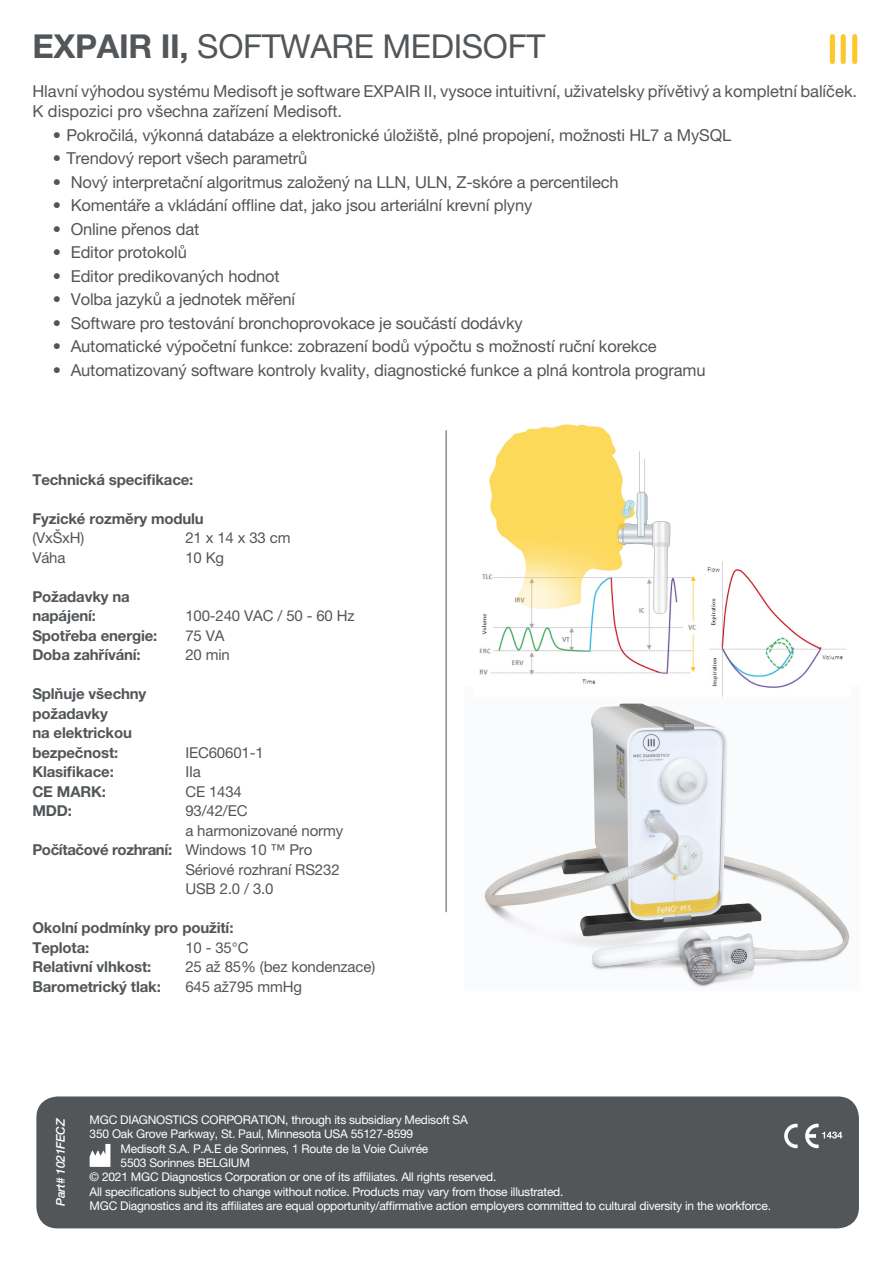
<style>
.page{position:relative;width:893px;height:1263px;background:#fff}
.page>*{position:absolute;margin:0;border:0;box-sizing:border-box;transform-origin:0 0}
.t1{font:33px "Helvetica Neue LT Pro";letter-spacing:-.01em;color:#525659}
.t2{font:16.5px/19.8px "Helvetica Neue LT Pro";letter-spacing:-.01em;color:#525659}
.t3{font:700 15px/19.5px "Helvetica Neue LT Pro";letter-spacing:-.01em;color:#525659}
.t4{font:15px/19.5px "Helvetica Neue LT Pro";letter-spacing:-.01em;color:#525659}
.t5{font:12px "Helvetica Neue LT Pro";letter-spacing:-.02em;color:#fff}
.t6{font:italic 500 12px "Helvetica Neue LT Pro";letter-spacing:-.02em;color:#fff}
.s1{font-weight:700}
</style>
<div class="page">
<div style="left:36px;top:1096px;width:823px;height:132px;background:#525659;border-radius:21px"></div>
<hr style="left:446px;top:430px;width:1px;height:482px;background:#525659">
<div style="left:830px;top:37px;width:5px;height:25px;background:#fec82d"></div>
<div style="left:841px;top:37px;width:5px;height:25px;background:#fec82d"></div>
<div style="left:852px;top:37px;width:5px;height:25px;background:#fec82d"></div>
<svg style="left:90px;top:1144px;width:20px;height:23px"></svg>
<svg style="left:784px;top:1124px;width:14px;height:24px"></svg>
<svg style="left:805px;top:1124px;width:37px;height:24px"></svg>
<img style="left:484px;top:696px;width:366px;height:291px">
<img style="left:479px;top:424px;width:367px;height:272px">
<p class="t1" style="left:32px;top:26px;width:514px"><span class="s1">EXPAIR II,</span> SOFTWARE MEDISOFT</p>
<p class="t2" style="left:32px;top:81px;width:826px">Hlavní výhodou systému Medisoft je software EXPAIR II, vysoce intuitivní, uživatelsky přívětivý a kompletní balíček.<br>K dispozici pro všechna zařízení Medisoft.</p>
<p class="t2" style="left:53px;top:124px;width:680px">• Pokročilá, výkonná databáze a elektronické úložiště, plné propojení, možnosti HL7 a MySQL</p>
<p class="t2" style="left:53px;top:148px;width:256px">• Trendový report všech parametrů</p>
<p class="t2" style="left:53px;top:172px;width:567px">• Nový interpretační algoritmus založený na LLN, ULN, Z-skóre a percentilech</p>
<p class="t2" style="left:53px;top:195px;width:481px">• Komentáře a vkládání offline dat, jako jsou arteriální krevní plyny</p>
<p class="t2" style="left:53px;top:219px;width:148px">• Online přenos dat</p>
<p class="t2" style="left:53px;top:242px;width:136px">• Editor protokolů</p>
<p class="t2" style="left:53px;top:266px;width:228px">• Editor predikovaných hodnot</p>
<p class="t2" style="left:53px;top:289px;width:244px">• Volba jazyků a jednotek měření</p>
<p class="t2" style="left:53px;top:313px;width:471px">• Software pro testování bronchoprovokace je součástí dodávky</p>
<p class="t2" style="left:53px;top:336px;width:605px">• Automatické výpočetní funkce: zobrazení bodů výpočtu s možností ruční korekce</p>
<p class="t2" style="left:53px;top:360px;width:654px">• Automatizovaný software kontroly kvality, diagnostické funkce a plná kontrola programu</p>
<p class="t3" style="left:32px;top:469px;width:163px">Technická specifikace:</p>
<p class="t3" style="left:32px;top:508px;width:173px">Fyzické rozměry modulu</p>
<p class="t4" style="left:32px;top:528px;width:54px">(VxŠxH)</p>
<p class="t4" style="left:185px;top:528px;width:107px">21 x 14 x 33 cm</p>
<p class="t4" style="left:32px;top:547px;width:35px">Váha</p>
<p class="t4" style="left:185px;top:547px;width:40px">10 Kg</p>
<p class="t3" style="left:32px;top:586px;width:99px">Požadavky na napájení:</p>
<p class="t4" style="left:185px;top:606px;width:171px">100-240 VAC / 50 - 60 Hz</p>
<p class="t3" style="left:32px;top:625px;width:127px">Spotřeba energie:</p>
<p class="t4" style="left:185px;top:625px;width:41px">75 VA</p>
<p class="t3" style="left:32px;top:645px;width:110px">Doba zahřívání:</p>
<p class="t4" style="left:185px;top:645px;width:46px">20 min</p>
<p class="t3" style="left:32px;top:684px;width:116px">Splňuje všechny požadavky</p>
<p class="t3" style="left:32px;top:723px;width:101px">na elektrickou bezpečnost:</p>
<p class="t4" style="left:185px;top:742px;width:80px">IEC60601-1</p>
<p class="t3" style="left:32px;top:762px;width:83px">Klasifikace:</p>
<p class="t4" style="left:185px;top:762px;width:17px">IIa</p>
<p class="t3" style="left:32px;top:781px;width:75px">CE MARK:</p>
<p class="t4" style="left:185px;top:781px;width:58px">CE 1434</p>
<p class="t3" style="left:32px;top:801px;width:41px">MDD:</p>
<p class="t4" style="left:185px;top:801px;width:64px">93/42/EC</p>
<p class="t4" style="left:185px;top:820px;width:159px">a harmonizované normy</p>
<p class="t4" style="left:185px;top:840px;width:156px;text-indent:-153px"><span class="s1">Počítačové rozhraní:</span> Windows 10 ™ Pro<br>Sériové rozhraní RS232</p>
<p class="t4" style="left:185px;top:879px;width:90px">USB 2.0 / 3.0</p>
<p class="t3" style="left:32px;top:918px;width:203px">Okolní podmínky pro použití:</p>
<p class="t3" style="left:32px;top:937px;width:58px">Teplota:</p>
<p class="t4" style="left:185px;top:937px;width:65px">10 - 35°C</p>
<p class="t3" style="left:32px;top:957px;width:121px">Relativní vlhkost:</p>
<p class="t4" style="left:185px;top:957px;width:191px">25 až 85% (bez kondenzace)</p>
<p class="t3" style="left:32px;top:976px;width:130px">Barometrický tlak:</p>
<p class="t4" style="left:185px;top:976px;width:118px">645 až795 mmHg</p>
<p class="t6" style="left:53px;top:1206px;width:90px;rotate:-90deg">Part# 1021FECZ</p>
<p class="t5" style="left:90px;top:1112px;width:380px">MGC DIAGNOSTICS CORPORATION, through its subsidiary Medisoft SA</p>
<p class="t5" style="left:90px;top:1127px;width:325px">350 Oak Grove Parkway, St. Paul, Minnesota USA 55127-8599</p>
<p class="t5" style="left:121px;top:1141px;width:309px">Medisoft S.A. P.A.E de Sorinnes, 1 Route de la Voie Cuivrée</p>
<p class="t5" style="left:121px;top:1155px;width:131px">5503 Sorinnes BELGIUM</p>
<p class="t5" style="left:90px;top:1170px;width:408px">© 2021 MGC Diagnostics Corporation or one of its affiliates. All rights reserved.</p>
<p class="t5" style="left:90px;top:1184px;width:475px">All specifications subject to change without notice. Products may vary from those illustrated.</p>
<p class="t5" style="left:90px;top:1199px;width:683px">MGC Diagnostics and its affiliates are equal opportunity/affirmative action employers committed to cultural diversity in the workforce.</p>
</div>
